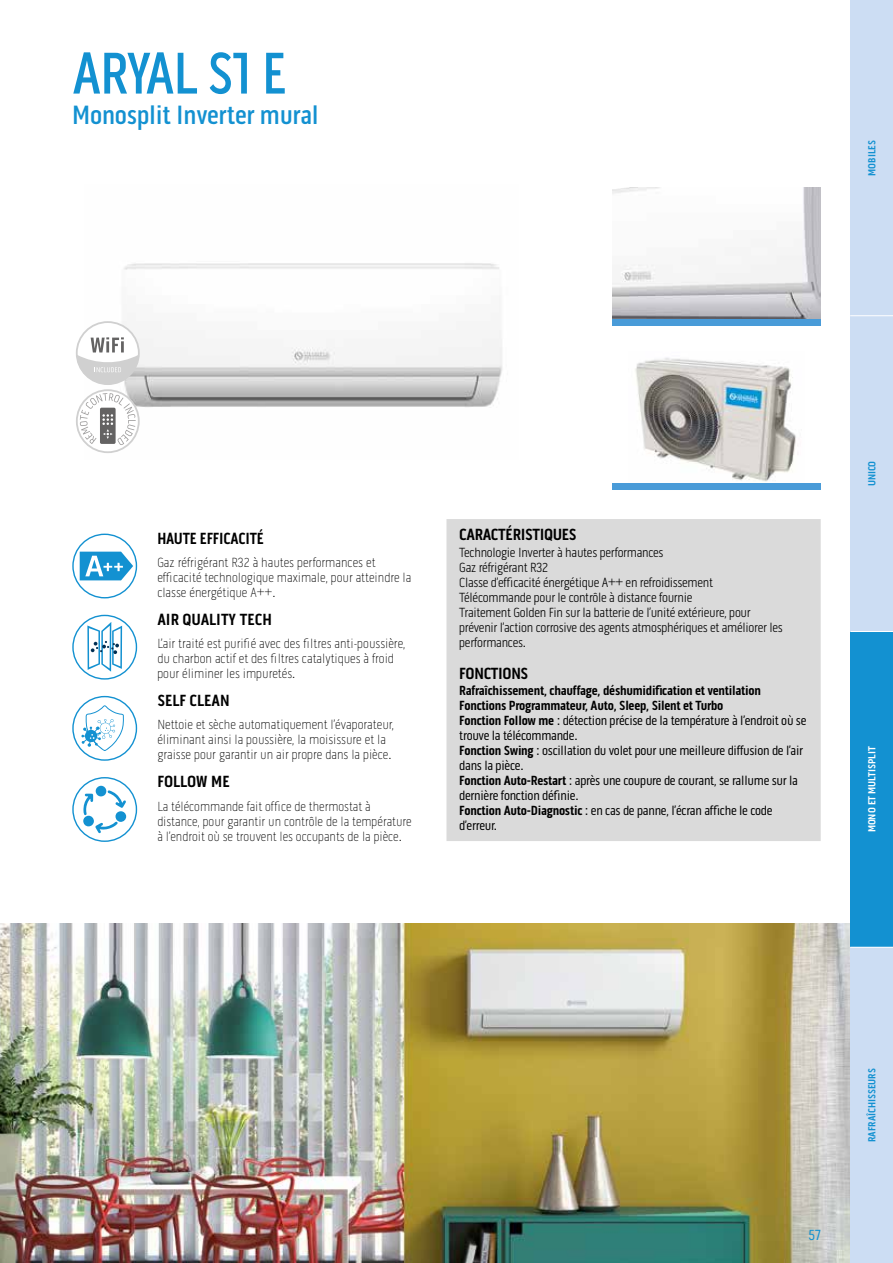
<style>
.page{position:relative;width:893px;height:1263px;background:#fff}
.page>*{position:absolute;margin:0;border:0;box-sizing:border-box;transform-origin:0 0}
.t1{font:500 60px "Pill Gothic 300 mg";letter-spacing:-.02em;color:#1391d1;scale:.95 1}
.t2{font:500 27px "Pill Gothic 300 mg";letter-spacing:-.01em;color:#1391d1}
.t3{font:700 16.5px "Pill Gothic 300 mg";letter-spacing:-.01em;color:#000}
.t4{font:700 16.5px "Pill Gothic 300 mg";letter-spacing:-.01em;color:#000;scale:.95 1}
.t5{font:15px "Pill Gothic 300 mg";color:#1391d1}
.t6{font:100 13.5px/15px "Pill Gothic 300 mg";color:#000}
.t7{font:13.5px/15px "Pill Gothic 300 mg";letter-spacing:-.02em;color:#000}
.t8{font:300 13.5px/15px "Pill Gothic 300 mg";letter-spacing:-.02em;color:#000}
.t9{font:700 10.5px "Pill Gothic 300 mg";color:#1391d1}
.t10{font:700 10.5px "Pill Gothic 300 mg";color:#fff}
.s1{font-weight:700}
</style>
<div class="page">
<img style="left:85px;top:263px;width:418px;height:190px">
<img style="left:612px;top:187px;width:208px;height:132px">
<div style="left:612px;top:319px;width:209px;height:7px;background:#499bd8"></div>
<img style="left:635px;top:357px;width:161px;height:125px">
<div style="left:612px;top:483px;width:209px;height:7px;background:#499bd8"></div>
<img style="left:0;top:923px;width:850px;height:340px">
<div style="left:446px;top:519px;width:375px;height:322px;background:#dadada"></div>
<div style="left:72px;top:534px;width:65px;height:64px;border:1px solid #1391d1;border-radius:50%"></div>
<svg style="left:80px;top:552px;width:53px;height:28px"></svg>
<svg style="left:87px;top:622px;width:35px;height:50px"></svg>
<div style="left:72px;top:615px;width:65px;height:65px;border:1px solid #1391d1;border-radius:50%"></div>
<div style="left:72px;top:696px;width:65px;height:65px;border:1px solid #1391d1;border-radius:50%"></div>
<svg style="left:81px;top:705px;width:43px;height:46px"></svg>
<svg style="left:72px;top:777px;width:65px;height:65px"></svg>
<div style="left:77px;top:322px;width:62px;height:62px;background:#fff;border-radius:50%"></div>
<div style="left:76px;top:321px;width:64px;height:64px;border:2px solid #d0d0d0;border-radius:50%"></div>
<svg style="left:77px;top:337px;width:62px;height:47px"></svg>
<svg style="left:77px;top:390px;width:62px;height:62px"></svg>
<div style="left:76px;top:389px;width:64px;height:64px;border:2px solid #d0d0d0;border-radius:50%"></div>
<svg style="left:80px;top:393px;width:56px;height:52px"></svg>
<div style="left:850px;top:0;width:43px;height:316px;background:#ccddf3"></div>
<div style="left:850px;top:316px;width:43px;height:315px;background:#ccddf3"></div>
<div style="left:850px;top:631px;width:43px;height:316px;background:#1391d1"></div>
<div style="left:850px;top:947px;width:43px;height:316px;background:#ccddf3"></div>
<hr style="left:850px;top:631px;width:43px;height:1px;background:#fff">
<hr style="left:850px;top:947px;width:43px;height:1px;background:#fff">
<hr style="left:850px;top:315px;width:43px;height:1px;background:#fff">
<h1 class="t1" style="left:72px;top:38px;width:228px">ARYAL S1 E</h1>
<h2 class="t2" style="left:72px;top:99px;width:248px">Monosplit Inverter mural</h2>
<p class="t9" style="left:866px;top:176px;width:37px;rotate:-90deg">MOBILES</p>
<p class="t4" style="left:157px;top:529px;width:114px">HAUTE EFFICACITÉ</p>
<p class="t6" style="left:157px;top:555px;width:256px">Gaz réfrigérant R32 à hautes performances et efficacité technologique maximale, pour atteindre la classe énergétique A++.</p>
<p class="t3" style="left:157px;top:610px;width:116px">AIR QUALITY TECH</p>
<p class="t6" style="left:157px;top:636px;width:250px">L’air traité est purifié avec des filtres anti-poussière, du charbon actif et des filtres catalytiques à froid pour éliminer les impuretés.</p>
<p class="t3" style="left:157px;top:691px;width:74px">SELF CLEAN</p>
<p class="t6" style="left:157px;top:717px;width:238px">Nettoie et sèche automatiquement l’évaporateur, éliminant ainsi la poussière, la moisissure et la graisse pour garantir un air propre dans la pièce.</p>
<p class="t3" style="left:157px;top:772px;width:74px">FOLLOW ME</p>
<p class="t6" style="left:157px;top:799px;width:256px">La télécommande fait office de thermostat à distance, pour garantir un contrôle de la température à l’endroit où se trouvent les occupants de la pièce.</p>
<p class="t3" style="left:459px;top:525px;width:119px">CARACTÉRISTIQUES</p>
<p class="t8" style="left:459px;top:545px;width:325px">Technologie Inverter à hautes performances<br>Gaz réfrigérant R32<br>Classe d’efficacité énergétique A++ en refroidissement Télécommande pour le contrôle à distance fournie<br>Traitement Golden Fin sur la batterie de l’unité extérieure, pour prévenir l’action corrosive des agents atmosphériques et améliorer les performances.</p>
<p class="t3" style="left:459px;top:663px;width:71px">FONCTIONS</p>
<p class="t7" style="left:459px;top:683px;width:349px"><span class="s1">Rafraîchissement, chauffage, déshumidification et ventilation Fonctions Programmateur, Auto, Sleep, Silent et Turbo<br>Fonction Follow me</span> : détection précise de la température à l’endroit où se trouve la télécommande.<br><span class="s1">Fonction Swing</span> : oscillation du volet pour une meilleure diffusion de l’air dans la pièce.<br><span class="s1">Fonction Auto-Restart</span> : après une coupure de courant, se rallume sur la dernière fonction définie.<br><span class="s1">Fonction Auto-Diagnostic</span> : en cas de panne, l’écran affiche le code d’erreur.</p>
<p class="t9" style="left:866px;top:486px;width:27px;rotate:-90deg">UNICO</p>
<p class="t10" style="left:866px;top:832px;width:88px;rotate:-90deg">MONO ET MULTISPLIT</p>
<p class="t5" style="left:808px;top:1226px;width:14px">57</p>
<p class="t9" style="left:866px;top:1142px;width:75px;rotate:-90deg">RAFRAÎCHISSEURS</p>
</div>
